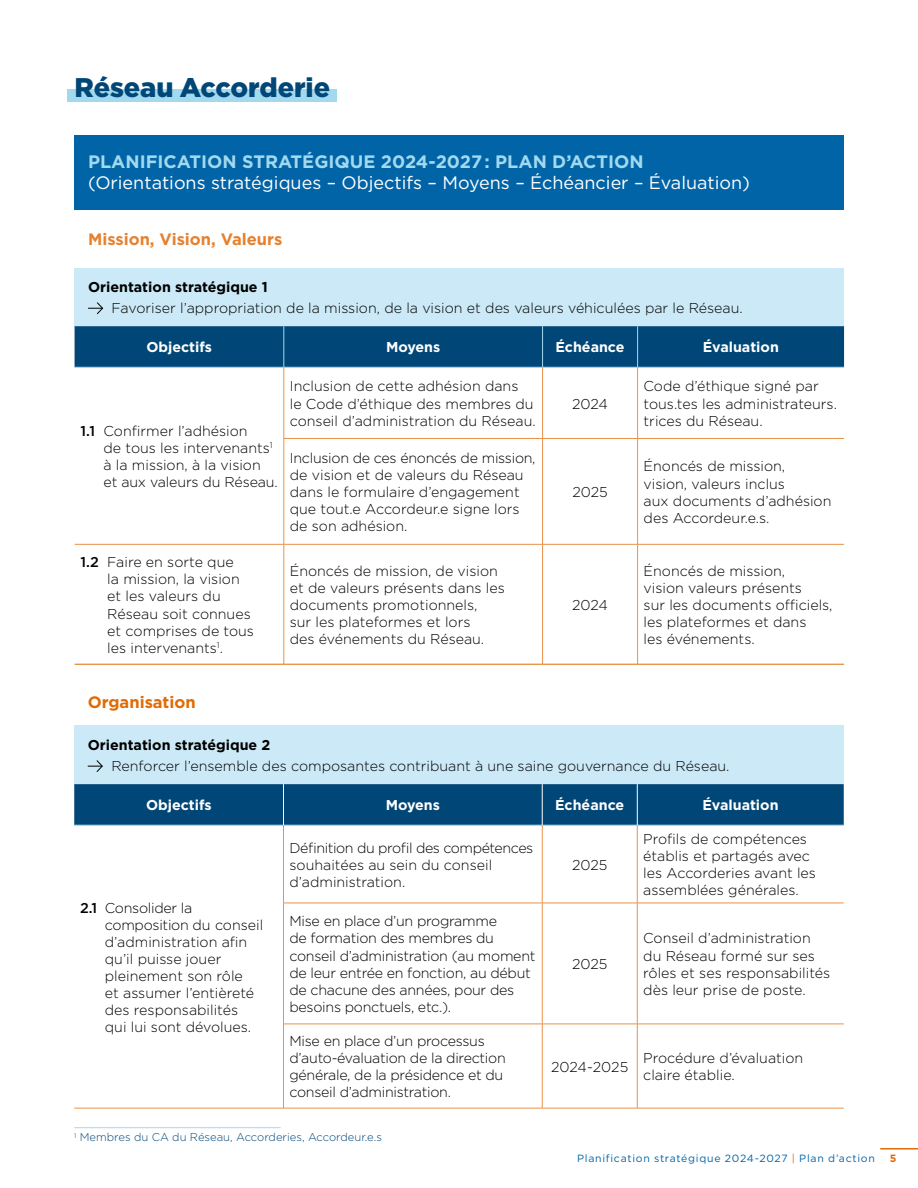
<style>
.page{position:relative;width:918px;height:1188px;background:#fff}
.page>*{position:absolute;margin:0;border:0;box-sizing:border-box;transform-origin:0 0}
.t1{font:900 27px "Gotham";color:#004778}
.t2{font:18px "Gotham";color:#fff}
.t3{font:700 18px "Gotham";color:#a2d9ef}
.t4{font:700 16.5px "Gotham";color:#e6812f}
.t5{font:700 16.5px "Gotham";color:#e16a03}
.t6{font:300 14.25px/17.1px "Gotham";color:#000}
.t7{font:300 14.25px/17.1px "Gotham";letter-spacing:-.02em;color:#000}
.t8{font:700 14.25px "Gotham";color:#fff}
.t9{font:700 14.25px "Gotham";color:#000}
.t10{font:300 11.25px "Gotham";color:#004778}
.t11{font:10.5px "Gotham";letter-spacing:.07em;color:#0064a7}
.t12{font:700 10.5px "Gotham";color:#e16a03}
.s1{font-weight:500}
.s2{color:#e16a03}
</style>
<div class="page">
<div style="left:75px;top:135px;width:769px;height:75px;background:#0064a7"></div>
<div style="left:75px;top:268px;width:769px;height:58px;background:#cbe9f6"></div>
<div style="left:75px;top:326px;width:769px;height:41px;background:#004778"></div>
<hr style="left:284px;top:326px;width:1px;height:41px;background:#a2d9ef">
<hr style="left:542px;top:326px;width:1px;height:41px;background:#a2d9ef">
<hr style="left:637px;top:326px;width:1px;height:41px;background:#a2d9ef">
<hr style="left:75px;top:367px;width:209px;height:1px;background:#a2d9ef">
<hr style="left:284px;top:367px;width:259px;height:1px;background:#a2d9ef">
<hr style="left:543px;top:367px;width:95px;height:1px;background:#a2d9ef">
<hr style="left:638px;top:367px;width:206px;height:1px;background:#a2d9ef">
<hr style="left:284px;top:438px;width:259px;height:1px;background:#ea9148">
<hr style="left:543px;top:438px;width:95px;height:1px;background:#ea9148">
<hr style="left:638px;top:438px;width:206px;height:1px;background:#ea9148">
<hr style="left:284px;top:544px;width:259px;height:1px;background:#ea9148">
<hr style="left:543px;top:544px;width:95px;height:1px;background:#ea9148">
<hr style="left:638px;top:544px;width:206px;height:1px;background:#ea9148">
<hr style="left:542px;top:367px;width:1px;height:71px;background:#ea9148">
<hr style="left:637px;top:367px;width:1px;height:71px;background:#ea9148">
<hr style="left:542px;top:439px;width:1px;height:105px;background:#ea9148">
<hr style="left:637px;top:439px;width:1px;height:105px;background:#ea9148">
<hr style="left:542px;top:545px;width:1px;height:119px;background:#ea9148">
<hr style="left:637px;top:545px;width:1px;height:119px;background:#ea9148">
<hr style="left:284px;top:367px;width:1px;height:71px;background:#ea9148">
<hr style="left:284px;top:439px;width:1px;height:105px;background:#ea9148">
<hr style="left:284px;top:545px;width:1px;height:119px;background:#ea9148">
<hr style="left:75px;top:544px;width:209px;height:1px;background:#ea9148">
<hr style="left:75px;top:664px;width:209px;height:1px;background:#e16a03">
<hr style="left:284px;top:664px;width:259px;height:1px;background:#e16a03">
<hr style="left:543px;top:664px;width:95px;height:1px;background:#e16a03">
<hr style="left:638px;top:664px;width:206px;height:1px;background:#e16a03">
<svg style="left:88px;top:302px;width:16px;height:13px"></svg>
<div style="left:68px;top:89px;width:269px;height:13px;background:#a2d9ef"></div>
<hr style="left:74px;top:1127px;width:207px;height:1px;background:#a2d9ef">
<div style="left:74px;top:726px;width:770px;height:58px;background:#cbe9f6"></div>
<div style="left:74px;top:784px;width:770px;height:41px;background:#004778"></div>
<hr style="left:74px;top:825px;width:210px;height:1px;background:#a2d9ef">
<hr style="left:284px;top:825px;width:258px;height:1px;background:#a2d9ef">
<hr style="left:542px;top:825px;width:95px;height:1px;background:#a2d9ef">
<hr style="left:637px;top:825px;width:207px;height:1px;background:#a2d9ef">
<hr style="left:637px;top:825px;width:1px;height:78px;background:#ea9148">
<hr style="left:637px;top:903px;width:1px;height:121px;background:#ea9148">
<hr style="left:637px;top:1024px;width:1px;height:84px;background:#ea9148">
<hr style="left:542px;top:825px;width:1px;height:78px;background:#ea9148">
<hr style="left:542px;top:903px;width:1px;height:121px;background:#ea9148">
<hr style="left:542px;top:1024px;width:1px;height:84px;background:#ea9148">
<hr style="left:283px;top:903px;width:259px;height:1px;background:#ea9148">
<hr style="left:542px;top:903px;width:95px;height:1px;background:#ea9148">
<hr style="left:637px;top:903px;width:207px;height:1px;background:#ea9148">
<hr style="left:283px;top:1024px;width:259px;height:1px;background:#ea9148">
<hr style="left:542px;top:1024px;width:95px;height:1px;background:#ea9148">
<hr style="left:637px;top:1024px;width:207px;height:1px;background:#ea9148">
<hr style="left:284px;top:1108px;width:258px;height:1px;background:#ea9148">
<hr style="left:542px;top:1108px;width:95px;height:1px;background:#ea9148">
<hr style="left:637px;top:1108px;width:207px;height:1px;background:#ea9148">
<hr style="left:283px;top:825px;width:1px;height:78px;background:#ea9148">
<hr style="left:283px;top:903px;width:1px;height:121px;background:#ea9148">
<hr style="left:283px;top:1024px;width:1px;height:84px;background:#ea9148">
<hr style="left:74px;top:1108px;width:210px;height:1px;background:#ea9148">
<hr style="left:283px;top:784px;width:1px;height:41px;background:#fff">
<hr style="left:542px;top:784px;width:1px;height:41px;background:#fff">
<hr style="left:637px;top:784px;width:1px;height:41px;background:#fff">
<svg style="left:88px;top:760px;width:15px;height:12px"></svg>
<hr style="left:880px;top:1148px;width:38px;height:2px;background:#e16a03">
<h1 class="t1" style="left:75px;top:68px;width:257px">Réseau Accorderie</h1>
<p class="t3" style="left:88px;top:149px;width:557px">PLANIFICATION STRATÉGIQUE 2024-2027 : PLAN D’ACTION</p>
<p class="t2" style="left:88px;top:172px;width:663px">(Orientations stratégiques – Objectifs – Moyens – Échéancier – Évaluation)</p>
<p class="t4" style="left:88px;top:229px;width:196px">Mission, Vision, Valeurs</p>
<p class="t9" style="left:88px;top:278px;width:181px">Orientation stratégique 1</p>
<p class="t6" style="left:112px;top:299px;width:633px">Favoriser l’appropriation de la mission, de la vision et des valeurs véhiculées par le Réseau.</p>
<p class="t8" style="left:146px;top:338px;width:67px">Objectifs</p>
<p class="t8" style="left:386px;top:338px;width:56px">Moyens</p>
<p class="t8" style="left:556px;top:338px;width:71px">Échéance</p>
<p class="t8" style="left:703px;top:338px;width:78px">Évaluation</p>
<p class="t6" style="left:104px;top:422px;width:176px;text-indent:-23px"><span class="s1">1.1</span> Confirmer l’adhésion<br>de tous les intervenants<sup>1 </sup>à la mission, à la vision et aux valeurs du Réseau.</p>
<p class="t6" style="left:290px;top:377px;width:247px">Inclusion de cette adhésion dans<br>le Code d’éthique des membres du conseil d’administration du Réseau.</p>
<p class="t6" style="left:290px;top:449px;width:247px">Inclusion de ces énoncés de mission, de vision et de valeurs du Réseau dans le formulaire d’engagement que tout.e Accordeur.e signe lors de son adhésion.</p>
<p class="t6" style="left:107px;top:553px;width:148px;text-indent:-27px"><span class="s1">1.2</span> Faire en sorte que<br>la mission, la vision et les valeurs du<br>Réseau soit connues et comprises de tous les intervenants<sup>1</sup>.</p>
<p class="t6" style="left:290px;top:562px;width:216px">Énoncés de mission, de vision et de valeurs présents dans les documents promotionnels,<br>sur les plateformes et lors<br>des événements du Réseau.</p>
<p class="t6" style="left:572px;top:395px;width:37px">2024</p>
<p class="t6" style="left:572px;top:483px;width:37px">2025</p>
<p class="t6" style="left:572px;top:596px;width:37px">2024</p>
<p class="t6" style="left:644px;top:377px;width:195px">Code d’éthique signé par tous.tes les administrateurs. trices du Réseau.</p>
<p class="t6" style="left:644px;top:457px;width:189px">Énoncés de mission, vision, valeurs inclus<br>aux documents d’adhésion des Accordeur.e.s.</p>
<p class="t6" style="left:644px;top:562px;width:190px">Énoncés de mission,<br>vision valeurs présents<br>sur les documents officiels, les plateformes et dans<br>les événements.</p>
<p class="t5" style="left:88px;top:692px;width:109px">Organisation</p>
<p class="t9" style="left:88px;top:736px;width:184px">Orientation stratégique 2</p>
<p class="t6" style="left:111px;top:757px;width:620px">Renforcer l’ensemble des composantes contribuant à une saine gouvernance du Réseau.</p>
<p class="t8" style="left:146px;top:796px;width:67px">Objectifs</p>
<p class="t8" style="left:386px;top:796px;width:56px">Moyens</p>
<p class="t8" style="left:555px;top:796px;width:71px">Échéance</p>
<p class="t8" style="left:702px;top:796px;width:78px">Évaluation</p>
<p class="t6" style="left:105px;top:899px;width:160px;text-indent:-25px"><span class="s1">2.1</span> Consolider la composition du conseil d’administration afin qu’il puisse jouer pleinement son rôle<br>et assumer l’entièreté des responsabilités qui lui sont dévolues.</p>
<p class="t6" style="left:290px;top:839px;width:245px">Définition du profil des compétences souhaitées au sein du conseil d’administration.</p>
<p class="t7" style="left:290px;top:912px;width:247px">Mise en place d’un programme<br>de formation des membres du conseil d’administration (au moment de leur entrée en fonction, au début de chacune des années, pour des besoins ponctuels, etc.).</p>
<p class="t7" style="left:290px;top:1032px;width:218px">Mise en place d’un processus d’auto-évaluation de la direction générale, de la présidence et du conseil d’administration.</p>
<p class="t10" style="left:74px;top:1130px;width:309px"><sup>1</sup> Membres du CA du Réseau, Accorderies, Accordeur.e.s</p>
<p class="t6" style="left:572px;top:856px;width:37px">2025</p>
<p class="t6" style="left:572px;top:955px;width:37px">2025</p>
<p class="t6" style="left:643px;top:830px;width:174px">Profils de compétences établis et partagés avec les Accorderies avant les assemblées générales.</p>
<p class="t6" style="left:643px;top:929px;width:188px">Conseil d’administration du Réseau formé sur ses rôles et ses responsabilités dès leur prise de poste.</p>
<p class="t6" style="left:551px;top:1058px;width:79px">2024-2025</p>
<p class="t6" style="left:643px;top:1049px;width:161px">Procédure d’évaluation claire établie.</p>
<p class="t11" style="left:577px;top:1151px;width:299px">Planification stratégique 2024-2027 <span class="s2">|</span> Plan d’action</p>
<p class="t12" style="left:890px;top:1151px;width:8px">5</p>
</div>
